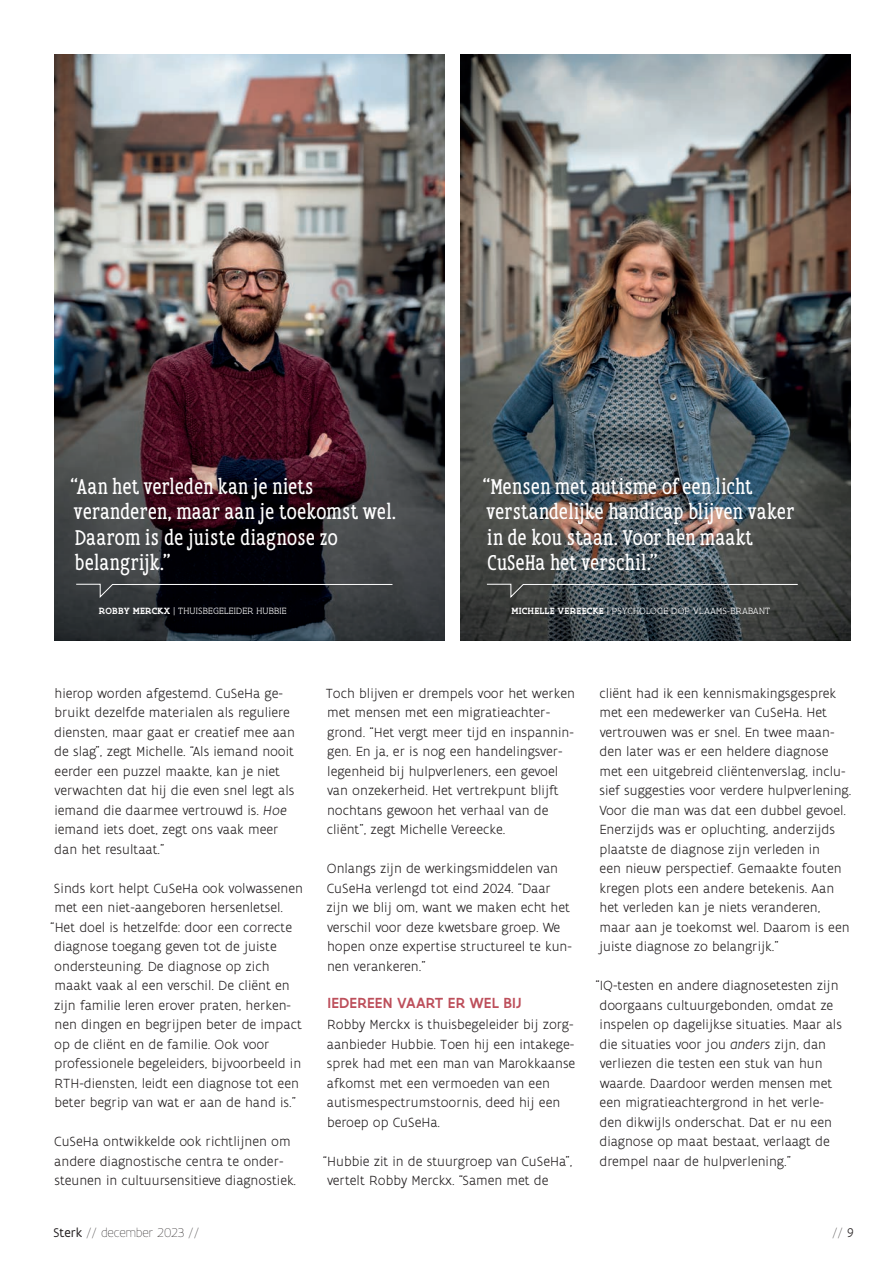
<style>
.page{position:relative;width:893px;height:1263px;background:#fff}
.page>*{position:absolute;margin:0;border:0;box-sizing:border-box;transform-origin:0 0}
.Quote_Negatief{font:condensed 23.1px/25.2px "Flanders Art Serif Pro";color:#fff}
.ART_Subtitel{font:500 15.75px "Flanders Art Sans";letter-spacing:.015em;color:#bd4f5b}
.ART_Body{font:300 14.25px/19.5px "Flanders Art Sans";color:#231f20}
.t1{font:100 13.5px "Flanders Art Sans Pro";color:#231f20}
.Quote_Negatief_Naam{font:300 9.75px "Flanders Art Serif Pro";letter-spacing:.02em;color:#fff}
.s1{font-weight:500}
.s2{font-style:italic}
.s3{font-family:"Flanders Art Sans";font-weight:400}
.s4{font-family:"Flanders Art Sans";font-weight:300}
</style>
<div class="page">
<img style="left:460px;top:54px;width:390px;height:586px">
<img style="left:54px;top:54px;width:390px;height:586px">
<svg style="left:75px;top:583px;width:318px;height:16px;background:#292b2f"></svg>
<svg style="left:486px;top:583px;width:312px;height:16px;background:#4e5558"></svg>
<p class="Quote_Negatief" style="left:70px;top:475px;width:328px">“Aan het verleden kan je niets veranderen, maar aan je toekomst wel.<br>Daarom is de juiste diagnose zo belangrijk.”</p>
<p class="Quote_Negatief_Naam" style="left:99px;top:605px;width:189px"><span class="s1">ROBBY MERCKX</span> | THUISBEGELEIDER HUBBIE</p>
<p class="Quote_Negatief" style="left:482px;top:475px;width:313px">“Mensen met autisme of een licht verstandelijke handicap blijven vaker in de kou staan. Voor hen maakt<br>CuSeHa het verschil.”</p>
<p class="Quote_Negatief_Naam" style="left:511px;top:605px;width:260px"><span class="s1">MICHELLE VEREECKE</span> | PSYCHOLOGE DOP VLAAMS-BRABANT</p>
<p class="ART_Body" style="left:54px;top:683px;width:242px">hierop worden afgestemd. CuSeHa ge&shy;bruikt dezelfde materialen als reguliere diensten, maar gaat er creatief mee aan de slag”, zegt Michelle. “Als iemand nooit eerder een puzzel maakte, kan je niet verwachten dat hij die even snel legt als iemand die daarmee vertrouwd is. <span class="s2">Hoe </span>iemand iets doet, zegt ons vaak meer dan het resultaat.”</p>
<p class="ART_Body" style="left:50px;top:878px;width:254px">Sinds kort helpt CuSeHa ook volwassenen met een niet-aangeboren hersenletsel. “Het doel is hetzelfde: door een correcte diagnose toegang geven tot de juiste ondersteuning. De diagnose op zich maakt vaak al een verschil. De cliënt en zijn familie leren erover praten, herken&shy;nen dingen en begrijpen beter de impact op de cliënt en de familie. Ook voor professionele begeleiders, bijvoorbeeld in RTH-diensten, leidt een diagnose tot een beter begrip van wat er aan de hand is.”</p>
<p class="ART_Body" style="left:54px;top:1132px;width:243px">CuSeHa ontwikkelde ook richtlijnen om andere diagnostische centra te onder&shy;steunen in cultuursensitieve diagnostiek.</p>
<p class="ART_Body" style="left:326px;top:683px;width:251px">Toch blijven er drempels voor het werken met mensen met een migratieachter&shy;grond. “Het vergt meer tijd en inspannin&shy;gen. En ja, er is nog een handelingsver&shy;legenheid bij hulpverleners, een gevoel van onzekerheid. Het vertrekpunt blijft nochtans gewoon het verhaal van de cliënt”, zegt Michelle Vereecke.</p>
<p class="ART_Body" style="left:327px;top:859px;width:247px">Onlangs zijn de werkingsmiddelen van CuSeHa verlengd tot eind 2024. “Daar zijn we blij om, want we maken echt het verschil voor deze kwetsbare groep. We hopen onze expertise structureel te kun&shy;nen verankeren.”</p>
<p class="ART_Subtitel" style="left:327px;top:993px;width:196px">IEDEREEN VAART ER WEL BIJ</p>
<p class="ART_Body" style="left:327px;top:1015px;width:250px">Robby Merckx is thuisbegeleider bij zorg&shy;aanbieder Hubbie. Toen hij een intakege&shy;sprek had met een man van Marokkaanse afkomst met een vermoeden van een autismespectrumstoornis, deed hij een beroep op CuSeHa.</p>
<p class="ART_Body" style="left:323px;top:1151px;width:251px">“Hubbie zit in de stuurgroep van CuSeHa”, vertelt Robby Merckx. “Samen met de</p>
<p class="ART_Body" style="left:599px;top:683px;width:254px">cliënt had ik een kennismakingsgesprek met een medewerker van CuSeHa. Het vertrouwen was er snel. En twee maan&shy;den later was er een heldere diagnose met een uitgebreid cliëntenverslag, inclu&shy;sief suggesties voor verdere hulpverlening.<br>Voor die man was dat een dubbel gevoel.<br>Enerzijds was er opluchting, anderzijds plaatste de diagnose zijn verleden in<br>een nieuw perspectief. Gemaakte fouten kregen plots een andere betekenis. Aan het verleden kan je niets veranderen, maar aan je toekomst wel. Daarom is een juiste diagnose zo belangrijk.”</p>
<p class="ART_Body" style="left:595px;top:976px;width:248px">“IQ-testen en andere diagnosetesten zijn doorgaans cultuurgebonden, omdat ze inspelen op dagelijkse situaties. Maar als die situaties voor jou <span class="s2">anders</span> zijn, dan verliezen die testen een stuk van hun waarde. Daardoor werden mensen met een migratieachtergrond in het verle&shy;den dikwijls onderschat. Dat er nu een diagnose op maat bestaat, verlaagt de drempel naar de hulpverlening.”</p>
<p class="t1" style="left:54px;top:1225px;width:147px"><span class="s3">Sterk</span> // december 2023 //</p>
<p class="t1" style="left:832px;top:1225px;width:23px">// <span class="s4">9</span></p>
</div>
